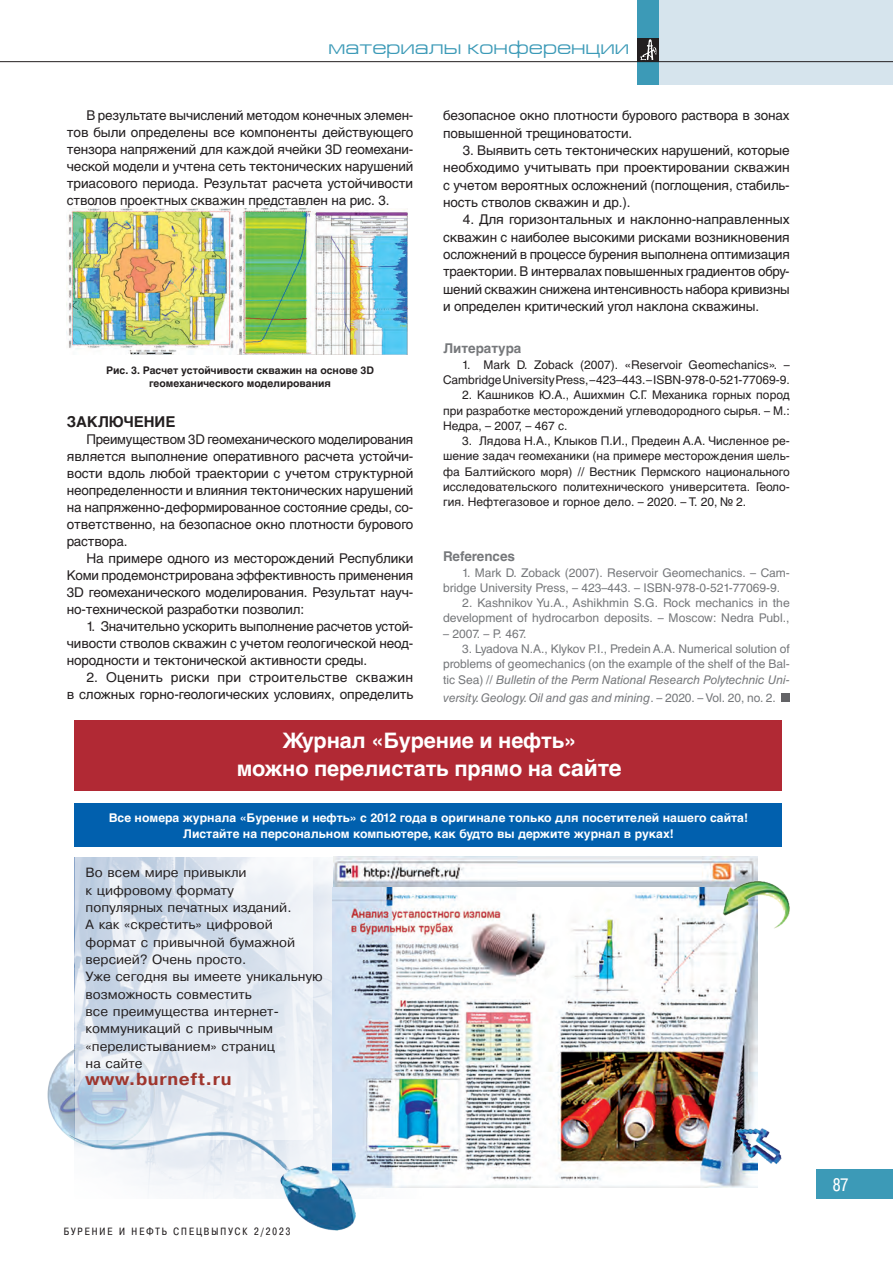
<style>
.page{position:relative;width:893px;height:1263px;background:#fff}
.page>*{position:absolute;margin:0;border:0;box-sizing:border-box;transform-origin:0 0}
.t1{font:700 21.3px/28px "Helvetica Cyr";letter-spacing:-.01em;color:#fff;text-align:center}
.t2{font:19.5px "Europe Ext";color:#3c9ab7}
.t3{font:18px "Pragmatica Cond C";color:#fff}
.t4{font:700 17.4px "Pragmatica C";letter-spacing:.035em;color:#9f362e}
.t5{font:700 15px "Helvetica Cyr";color:#231f20}
.t6{font:13.5px/17px "Helvetica Cyr Upright";letter-spacing:-.01em;color:#231f20;text-align:justify}
.t7{font:700 13.5px "Helvetica Cyr";color:#76787b}
.t8{font:13.35px/17.4px "PT Pragmatica Cyrillic";color:#231f20}
.t9{font:12px/15.3px "Helvetica Cyr Upright";color:#231f20;text-align:justify}
.t10{font:12px/15.3px "Helvetica Cyr Upright";color:#76787b;text-align:right}
.t11{font:700 12px/16px "Helvetica Cyr";color:#fff;text-align:center}
.t12{font:12px/18px "Helvetica Cyr Inclined";color:#76787b}
.t13{font:700 10.5px/12.6px "Helvetica Cyr";color:#231f20;text-align:center}
.t14{font:10.5px "Pragmatica Cond C";letter-spacing:.2em;color:#231f20}
.s1{font-family:"Helvetica Cyr Upright"}
.s2{font-size:22.65px}
</style>
<div class="page">
<div style="left:638px;top:0;width:255px;height:85px;background:#d6e4ed"></div>
<div style="left:638px;top:0;width:21px;height:85px;background:#3c9ab7"></div>
<div style="left:638px;top:38px;width:21px;height:23px;background:#231f20"></div>
<svg style="left:640px;top:39px;width:17px;height:21px"></svg>
<div style="left:816px;top:1169px;width:77px;height:30px;background:#3c9ab7"></div>
<hr style="left:0;top:61px;width:893px;height:1px;background:#231f20">
<div style="left:781px;top:693px;width:9px;height:9px;background:#636366"></div>
<img style="left:67px;top:208px;width:340px;height:147px">
<div style="left:74px;top:720px;width:708px;height:70px;background:#b12934"></div>
<div style="left:75px;top:803px;width:707px;height:44px;background:#0160ae"></div>
<img style="left:47px;top:1042px;width:28px;height:93px">
<svg style="left:75px;top:857px;width:238px;height:274px"></svg>
<img style="left:332px;top:856px;width:426px;height:332px">
<img style="left:730px;top:1124px;width:52px;height:41px">
<img style="left:712px;top:863px;width:78px;height:79px">
<img style="left:66px;top:1131px;width:289px;height:99px">
<h2 class="t2" style="left:329px;top:37px;width:302px">материалы конференции</h2>
<p class="t6" style="left:67px;top:107px;width:348px;text-indent:20px">В результате вычислений методом конечных элемен&shy;тов были определены все компоненты действующего тензора напряжений для каждой ячейки 3D геомехани&shy;ческой модели и учтена сеть тектонических нарушений триасового периода. Результат расчета устойчивости стволов проектных скважин представлен на рис. 3.</p>
<p class="t13" style="left:106px;top:364px;width:269px">Рис. 3. Расчет устойчивости скважин на основе 3D геомеханического моделирования</p>
<p class="t5" style="left:67px;top:413px;width:110px">ЗАКЛЮЧЕНИЕ</p>
<p class="t6" style="left:67px;top:430px;width:348px;text-indent:20px">Преимуществом 3D геомеханического моделирования является выполнение оперативного расчета устойчи&shy;вости вдоль любой траектории с учетом структурной неопределенности и влияния тектонических нарушений на напряженно-деформированное состояние среды, со&shy;ответственно, на безопасное окно плотности бурового раствора.</p>
<p class="t6" style="left:67px;top:549px;width:348px;text-indent:20px">На примере одного из месторождений Республики Коми продемонстрирована эффективность применения 3D геомеханического моделирования. Результат науч&shy;но-технической разработки позволил:</p>
<p class="t6" style="left:67px;top:617px;width:348px;text-indent:20px">1. Значительно ускорить выполнение расчетов устой&shy;чивости стволов скважин с учетом геологической неод&shy;нородности и тектонической активности среды.</p>
<p class="t6" style="left:67px;top:668px;width:348px;text-align:right">2. Оценить риски при строительстве скважин<br>в сложных горно-геологических условиях, определить</p>
<p class="t6" style="left:443px;top:107px;width:348px">безопасное окно плотности бурового раствора в зонах повышенной трещиноватости.</p>
<p class="t6" style="left:443px;top:142px;width:348px;text-indent:19px">3. Выявить сеть тектонических нарушений, которые необходимо учитывать при проектировании скважин с учетом вероятных осложнений (поглощения, стабиль&shy;ность стволов скважин и др.).</p>
<p class="t6" style="left:443px;top:211px;width:348px;text-indent:20px">4. Для горизонтальных и наклонно-направленных скважин с наиболее высокими рисками возникновения осложнений в процессе бурения выполнена оптимизация траектории. В интервалах повышенных градиентов обру&shy;шений скважин снижена интенсивность набора кривизны и определен критический угол наклона скважины.</p>
<p class="t7" style="left:443px;top:341px;width:80px">Литература</p>
<p class="t9" style="left:443px;top:357px;width:348px;text-align:right">1. Mark D. Zoback (2007). «Reservoir Geomechanics». –<br>Cambridge University Press, – 423–443. – ISBN-978-0-521-77069-9.</p>
<p class="t9" style="left:443px;top:387px;width:348px;text-indent:19px">2. Кашников Ю.А., Ашихмин С.Г. Механика горных пород при разработке месторождений углеводородного сырья. – М.:<br>Недра, – 2007, – 467 с.</p>
<p class="t9" style="left:443px;top:433px;width:348px;text-indent:19px">3. Лядова Н.А., Клыков П.И., Предеин А.А. Численное ре&shy;шение задач геомеханики (на примере месторождения шель&shy;фа Балтийского моря) // Вестник Пермского национального исследовательского политехнического университета. Геоло&shy;гия. Нефтегазовое и горное дело. – 2020. – Т. 20, № 2.</p>
<p class="t7" style="left:443px;top:549px;width:73px">References</p>
<p class="t10" style="left:443px;top:565px;width:348px;text-align:left;text-indent:19px">1. Mark D. Zoback (2007). Reservoir Geomechanics. – Cam&shy;bridge University Press, – 423–443. – ISBN-978-0-521-77069-9.</p>
<p class="t10" style="left:443px;top:595px;width:348px">2. Kashnikov Yu.A., Ashikhmin S.G. Rock mechanics in the development of hydrocarbon deposits. – Moscow: Nedra Publ.,</p>
<p class="t10" style="left:443px;top:626px;width:85px">– 2007. – P. 467.</p>
<p class="t10" style="left:443px;top:641px;width:348px">3. Lyadova N.A., Klykov P.I., Predein A.A. Numerical solution of problems of geomechanics (on the example of the shelf of the Bal-</p>
<p class="t12" style="left:443px;top:670px;width:348px"><span class="s1">tic Sea) //</span> Bulletin of the Perm National Research Polytechnic Uni&shy;versity. Geology. Oil and gas and mining<span class="s1">. – 2020. – Vol. 20, no. 2.</span></p>
<h1 class="t1" style="left:237px;top:727px;width:387px">Журнал «Бурение и нефть»<br>можно перелистать прямо на <span class="s2">сайте</span></h1>
<p class="t11" style="left:109px;top:809px;width:641px">Все номера журнала «Бурение и нефть» с 2012 года в оригинале только для посетителей нашего сайта!<br>Листайте на персональном компьютере, как будто вы держите журнал в руках!</p>
<p class="t8" style="left:86px;top:864px;width:239px">Во всем мире привыкли<br>к цифровому формату<br>популярных печатных изданий.<br>А как «скрестить» цифровой формат с привычной бумажной версией? Очень просто.<br>Уже сегодня вы имеете уникальную возможность совместить<br>все преимущества интернет&shy;коммуникаций с привычным «перелистыванием» страниц<br>на сайте</p>
<p class="t4" style="left:86px;top:1070px;width:148px">www.burneft.ru</p>
<p class="t14" style="left:64px;top:1226px;width:228px">БУРЕНИЕ И НЕФТЬ СПЕЦВЫПУСК 2/2023</p>
<h3 class="t3" style="left:833px;top:1175px;width:17px">87</h3>
</div>
